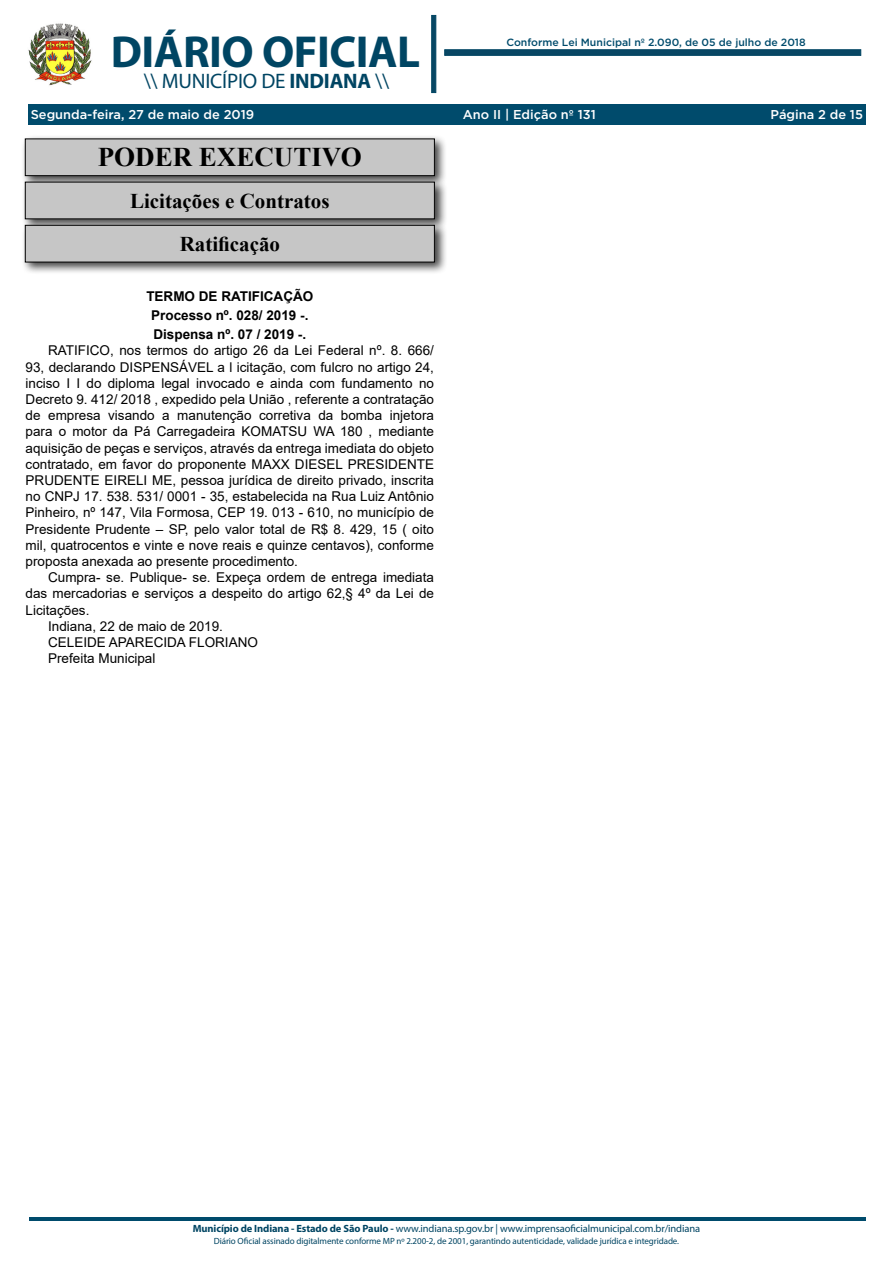
<style>
.page{position:relative;width:893px;height:1263px;background:#fff}
.page>*{position:absolute;margin:0;border:0;box-sizing:border-box;transform-origin:0 0}
.t1{font:700 45px "Myriad Pro";letter-spacing:-.01em;color:#004563}
.t2{font:700 27px "Times New Roman";color:#000}
.t3{font:700 21px "Times New Roman";color:#000}
.t4{font:21px "Myriad Pro";letter-spacing:-.01em;color:#004563}
._2_-_Corpo{font:13.5px/16.2px "Arial";color:#000;text-align:justify}
._1_-_Cabeçalho{font:700 13.5px "Arial";color:#000}
.t5{font:500 12.75px "Gotham";color:#fff}
.t6{font:10.5px "Myriad Pro";letter-spacing:-.01em;color:#004563}
.t7{font:500 10.5px "Gotham";color:#004b6c}
.t8{font:9px "Myriad Pro";letter-spacing:-.01em;color:#004563}
.s1{font-weight:700}
</style>
<div class="page">
<div style="left:28px;top:104px;width:837px;height:21px;background:#004b6c"></div>
<img style="left:28px;top:23px;width:64px;height:63px">
<svg style="left:431px;top:15px;width:5px;height:78px"></svg>
<svg style="left:444px;top:50px;width:417px;height:6px;background:#094965"></svg>
<hr style="left:29px;top:1218px;width:836px;height:3px;background:#004b6c">
<div style="left:21px;top:135px;width:427px;height:54px;background:#000;opacity:.75"></div>
<div style="left:25px;top:139px;width:409px;height:37px;background:#c6c6c6"></div>
<div style="left:25px;top:139px;width:410px;height:37px;border:1px solid #000"></div>
<div style="left:21px;top:178px;width:426px;height:54px;background:#000;opacity:.75"></div>
<div style="left:25px;top:182px;width:409px;height:37px;background:#c6c6c6"></div>
<div style="left:21px;top:221px;width:426px;height:54px;background:#000;opacity:.75"></div>
<div style="left:25px;top:225px;width:409px;height:37px;background:#c6c6c6"></div>
<div style="left:25px;top:225px;width:410px;height:37px;border:1px solid #000"></div>
<h1 class="t1" style="left:111px;top:23px;width:311px">DIÁRIO OFICIAL</h1>
<h3 class="t4" style="left:144px;top:68px;width:247px">\\ MUNICÍPIO DE <span class="s1">INDIANA</span> \\</h3>
<p class="t7" style="left:506px;top:35px;width:301px">Conforme Lei Municipal nº 2.090, de 05 de julho de 2018</p>
<p class="t5" style="left:31px;top:106px;width:225px">Segunda-feira, 27 de maio de 2019</p>
<p class="t5" style="left:463px;top:106px;width:135px">Ano II | Edição nº 131</p>
<p class="t5" style="left:771px;top:106px;width:94px">Página 2 de 15</p>
<p class="t2" style="left:98px;top:138px;width:266px">PODER EXECUTIVO</p>
<p class="t3" style="left:130px;top:185px;width:201px">Licitações e Contratos</p>
<p class="t3" style="left:180px;top:229px;width:102px">Ratificação</p>
<p class="_1_-_Cabeçalho" style="left:146px;top:287px;width:168px">TERMO DE RATIFICAÇÃO</p>
<p class="_1_-_Cabeçalho" style="left:151px;top:306px;width:159px">Processo nº. 028/ 2019 -.</p>
<p class="_1_-_Cabeçalho" style="left:153px;top:325px;width:154px">Dispensa nº. 07 / 2019 -.</p>
<p class="_2_-_Corpo" style="left:26px;top:342px;width:410px;text-indent:23px">RATIFICO, nos termos do artigo 26 da Lei Federal nº. 8. 666/ 93, declarando DISPENSÁVEL a l icitação, com fulcro no artigo 24, inciso I I do diploma legal invocado e ainda com fundamento no Decreto 9. 412/ 2018 , expedido pela União , referente a contratação de empresa visando a manutenção corretiva da bomba injetora para o motor da Pá Carregadeira KOMATSU WA 180 , mediante aquisição de peças e serviços, através da entrega imediata do objeto contratado, em favor do proponente MAXX DIESEL PRESIDENTE PRUDENTE EIRELI ME, pessoa jurídica de direito privado, inscrita no CNPJ 17. 538. 531/ 0001 - 35, estabelecida na Rua Luiz Antônio Pinheiro, nº 147, Vila Formosa, CEP 19. 013 - 610, no município de Presidente Prudente – SP, pelo valor total de R$ 8. 429, 15 ( oito mil, quatrocentos e vinte e nove reais e quinze centavos), conforme proposta anexada ao presente procedimento.</p>
<p class="_2_-_Corpo" style="left:26px;top:569px;width:410px;text-indent:23px">Cumpra- se. Publique- se. Expeça ordem de entrega imediata das mercadorias e serviços a despeito do artigo 62,§ 4º da Lei de Licitações.</p>
<p class="_2_-_Corpo" style="left:48px;top:618px;width:176px">Indiana, 22 de maio de 2019.</p>
<p class="_2_-_Corpo" style="left:48px;top:634px;width:211px">CELEIDE APARECIDA FLORIANO</p>
<p class="_2_-_Corpo" style="left:48px;top:650px;width:109px">Prefeita Municipal</p>
<p class="t6" style="left:193px;top:1222px;width:509px"><span class="s1">Município de Indiana - Estado de São Paulo -</span> www.indiana.sp.gov.br | www.imprensaoficialmunicipal.com.br/indiana</p>
<p class="t8" style="left:214px;top:1236px;width:467px">Diário Oficial assinado digitalmente conforme MP nº 2.200-2, de 2001, garantindo autenticidade, validade jurídica e integridade.</p>
</div>
